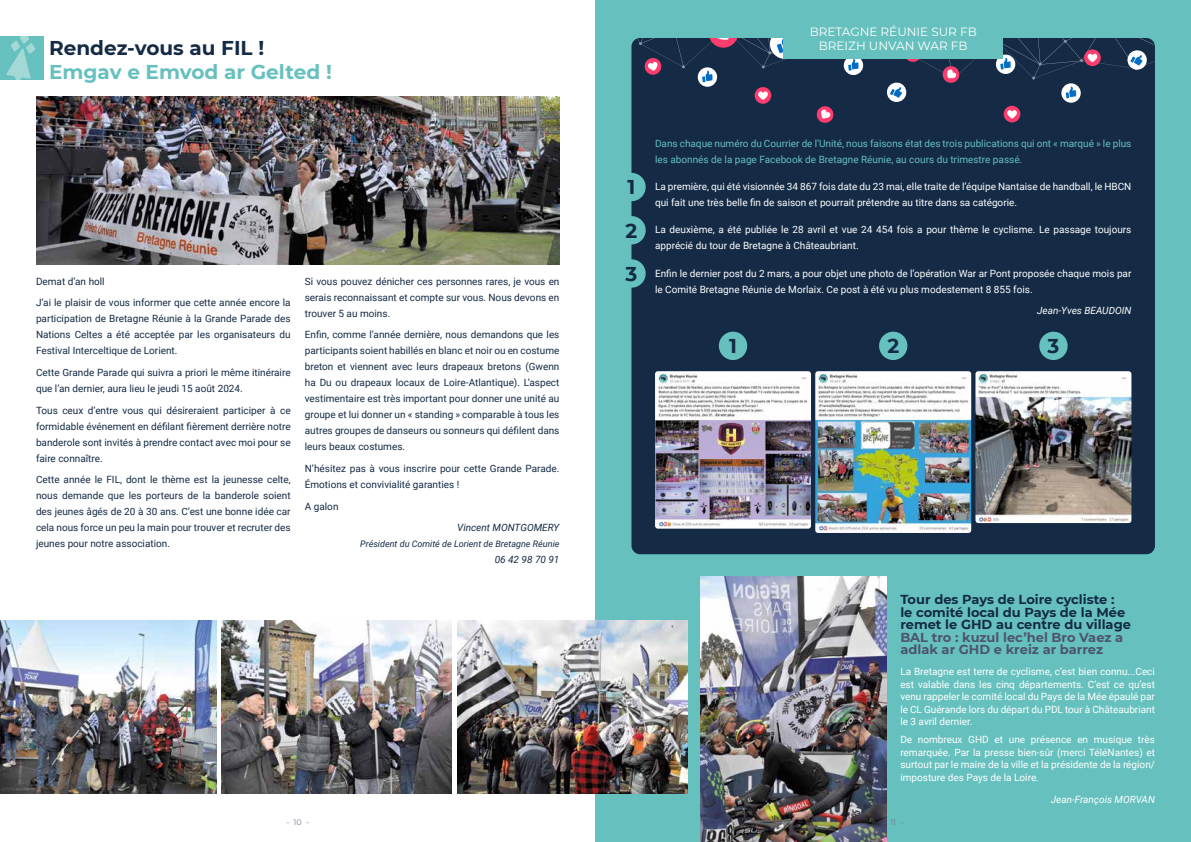
<style>
.page{position:relative;width:1191px;height:842px;background:#fff}
.page>*{position:absolute;margin:0;border:0;box-sizing:border-box;transform-origin:0 0}
.t1{font:700 20px/43.2px "Montserrat";color:#142a45;text-align:justify}
.t2{font:700 20px "Montserrat";color:#66c1be}
.t3{font:700 13px/12.5px "Montserrat";color:#142a45}
.t4{font:700 13px/12.5px "Montserrat";color:#4d546e}
.t5{font:12px/14.4px "Montserrat";color:#fff;text-align:center}
.t6{font:10px/16px "Roboto";color:#142a45;text-align:justify}
.t7{font:10px/12.5px "Roboto";color:#fff}
.t8{font:10px/16px "Roboto";color:#66c1be}
.t9{font:italic 10px "Roboto";color:#fff}
.t10{font:italic 10px "Roboto";color:#142a45}
.t11{font:italic 9px "Roboto";color:#142a45}
.t12{font:8px "Montserrat";color:#7a7b91}
</style>
<div class="page">
<div style="left:595px;top:0;width:596px;height:842px;background:#66c1be"></div>
<div style="left:631px;top:38px;width:524px;height:516px;background:#142a45;border-radius:9px"></div>
<svg style="left:633px;top:38px;width:522px;height:85px"></svg>
<img style="left:655px;top:371px;width:156px;height:158px">
<img style="left:815px;top:371px;width:156px;height:162px">
<img style="left:975px;top:371px;width:156px;height:152px">
<div style="left:783px;top:19px;width:220px;height:40px;background:#66c1be"></div>
<div style="left:719px;top:332px;width:28px;height:28px;background:#66c1be;border-radius:50%"></div>
<div style="left:1039px;top:332px;width:28px;height:28px;background:#66c1be;border-radius:50%"></div>
<div style="left:879px;top:332px;width:28px;height:28px;background:#66c1be;border-radius:50%"></div>
<div style="left:617px;top:173px;width:28px;height:28px;background:#66c1be;border-radius:50%"></div>
<div style="left:617px;top:216px;width:28px;height:28px;background:#66c1be;border-radius:50%"></div>
<div style="left:617px;top:259px;width:28px;height:29px;background:#66c1be;border-radius:50%"></div>
<img style="left:36px;top:96px;width:523px;height:168px">
<div style="left:0;top:36px;width:43px;height:43px;background:#66c1be"></div>
<svg style="left:6px;top:36px;width:29px;height:44px"></svg>
<img style="left:0;top:621px;width:216px;height:172px">
<img style="left:221px;top:621px;width:231px;height:172px">
<img style="left:457px;top:621px;width:230px;height:172px">
<img style="left:700px;top:576px;width:186px;height:266px">
<h1 class="t1" style="left:49px;top:26px;width:217px">Rendez-vous au FIL !</h1>
<h1 class="t2" style="left:49px;top:58px;width:284px">Emgav e Emvod ar Gelted !</h1>
<p class="t6" style="left:36px;top:270px;width:256px;line-height:21.7px">Demat d’an holl<br>J’ai le plaisir de vous informer que cette année encore la</p>
<p class="t6" style="left:36px;top:310px;width:256px">participation de Bretagne Réunie à la Grande Parade des Nations Celtes a été acceptée par les organisateurs du Festival Interceltique de Lorient.</p>
<p class="t6" style="left:36px;top:364px;width:256px">Cette Grande Parade qui suivra a priori le même itinéraire que l’an dernier, aura lieu le jeudi 15 août 2024.</p>
<p class="t6" style="left:36px;top:402px;width:256px">Tous ceux d’entre vous qui désireraient participer à ce formidable événement en défilant fièrement derrière notre banderole sont invités à prendre contact avec moi pour se faire connaître.</p>
<p class="t6" style="left:36px;top:471px;width:256px">Cette année le FIL, dont le thème est la jeunesse celte, nous demande que les porteurs de la banderole soient des jeunes âgés de 20 à 30 ans. C’est une bonne idée car cela nous force un peu la main pour trouver et recruter des jeunes pour notre association.</p>
<p class="t6" style="left:305px;top:273px;width:256px">Si vous pouvez dénicher ces personnes rares, je vous en serais reconnaissant et compte sur vous. Nous devons en trouver 5 au moins.</p>
<p class="t6" style="left:305px;top:326px;width:256px">Enfin, comme l’année dernière, nous demandons que les participants soient habillés en blanc et noir ou en costume breton et viennent avec leurs drapeaux bretons (Gwenn ha Du ou drapeaux locaux de Loire-Atlantique). L’aspect vestimentaire est très important pour donner une unité au groupe et lui donner un « standing » comparable à tous les autres groupes de danseurs ou sonneurs qui défilent dans leurs beaux costumes.</p>
<p class="t6" style="left:305px;top:460px;width:256px">N’hésitez pas à vous inscrire pour cette Grande Parade.<br>Émotions et convivialité garanties !</p>
<p class="t6" style="left:305px;top:498px;width:35px">A galon</p>
<p class="t10" style="left:457px;top:521px;width:104px">Vincent MONTGOMERY</p>
<p class="t11" style="left:360px;top:538px;width:201px">Président du Comité de Lorient de Bretagne Réunie</p>
<p class="t10" style="left:494px;top:553px;width:66px">06 42 98 70 91</p>
<p class="t5" style="left:809px;top:24px;width:169px">BRETAGNE RÉUNIE SUR FB<br>BREIZH UNVAN WAR FB</p>
<h1 class="t1" style="left:625px;top:165px;width:13px">1<br>2<br>3</h1>
<p class="t8" style="left:655px;top:135px;width:478px">Dans chaque numéro du Courrier de l’Unité, nous faisons état des trois publications qui ont « marqué » le plus les abonnés de la page Facebook de Bretagne Réunie, au cours du trimestre passé.</p>
<p class="t7" style="left:655px;top:178px;width:478px;line-height:16px">La première, qui été visionnée 34 867 fois date du 23 mai, elle traite de l’équipe Nantaise de handball, le HBCN qui fait une très belle fin de saison et pourrait prétendre au titre dans sa catégorie.</p>
<p class="t7" style="left:655px;top:221px;width:478px;line-height:16px">La deuxième, a été publiée le 28 avril et vue 24 454 fois a pour thème le cyclisme. Le passage toujours apprécié du tour de Bretagne à Châteaubriant.</p>
<p class="t7" style="left:655px;top:265px;width:478px;line-height:16px">Enfin le dernier post du 2 mars, a pour objet une photo de l’opération War ar Pont proposée chaque mois par le Comité Bretagne Réunie de Morlaix. Ce post à été vu plus modestement 8 855 fois.</p>
<p class="t9" style="left:1037px;top:304px;width:96px">Jean-Yves BEAUDOIN</p>
<h1 class="t1" style="left:729px;top:324px;width:9px">1</h1>
<h1 class="t1" style="left:887px;top:324px;width:13px">2</h1>
<h1 class="t1" style="left:1047px;top:324px;width:13px">3</h1>
<h2 class="t3" style="left:900px;top:593px;width:232px">Tour des Pays de Loire cycliste :<br>le comité local du Pays de la Mée remet le GHD au centre du village</h2>
<h2 class="t4" style="left:900px;top:630px;width:224px">BAL tro : kuzul lec’hel Bro Vaez a adlak ar GHD e kreiz ar barrez</h2>
<p class="t7" style="left:900px;top:665px;width:256px;text-align:justify">La Bretagne est terre de cyclisme, c’est bien connu...Ceci est valable dans les cinq départements. C’est ce qu’est venu rappeler le comité local du Pays de la Mée épaulé par le CL Guérande lors du départ du PDL tour à Châteaubriant le 3 avril dernier.</p>
<p class="t7" style="left:900px;top:733px;width:256px;text-align:justify">De nombreux GHD et une présence en musique très remarquée. Par la presse bien-sûr (merci TéléNantes) et surtout par le maire de la ville et la présidente de la région/ imposture des Pays de la Loire.</p>
<p class="t9" style="left:1050px;top:792px;width:106px">Jean-François MORVAN</p>
<p class="t12" style="left:286px;top:816px;width:24px">- 10 -</p>
<p class="t12" style="left:883px;top:816px;width:22px">- 11 -</p>
</div>
